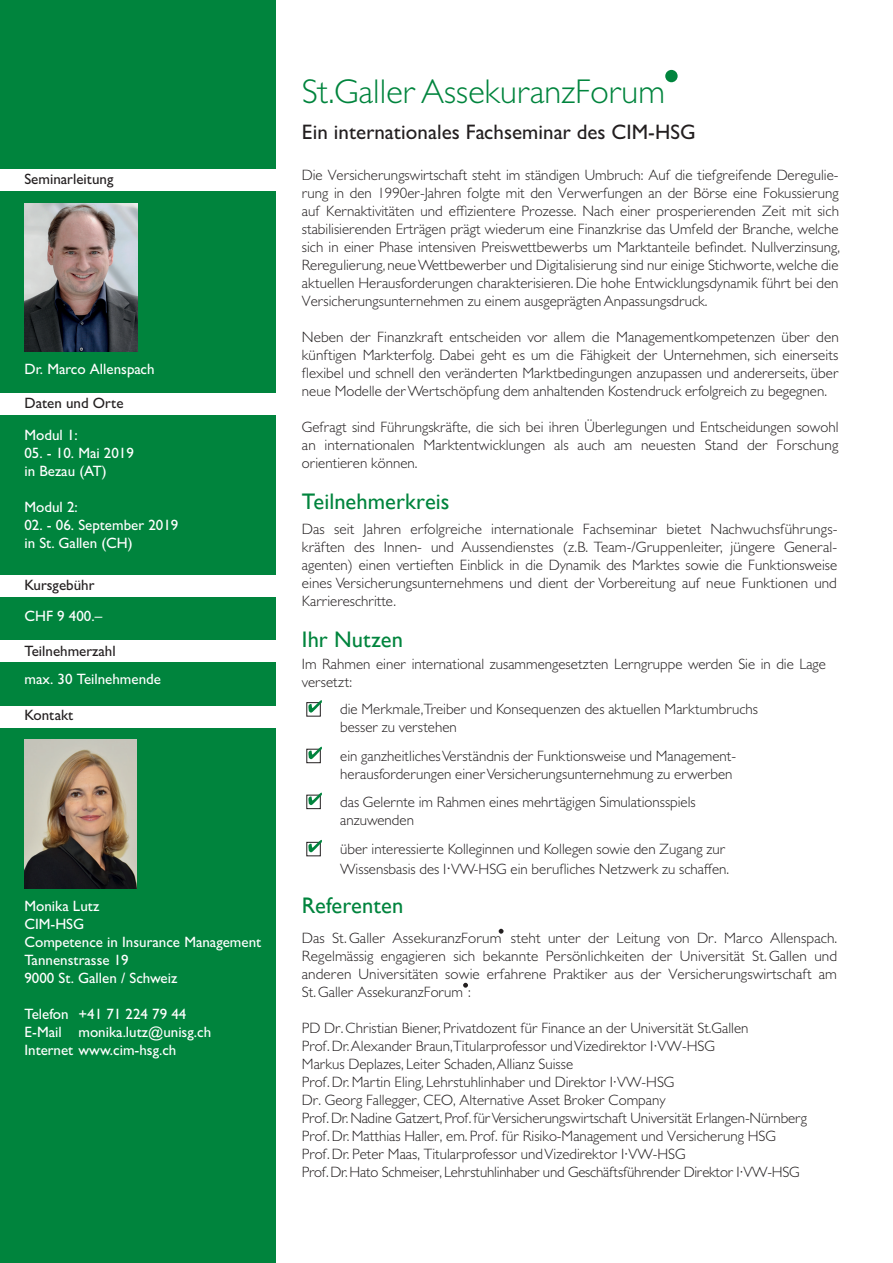
<style>
.page{position:relative;width:893px;height:1263px;background:#fff}
.page>*{position:absolute;margin:0;border:0;box-sizing:border-box;transform-origin:0 0}
.t1{font:300 34.5px "Gill Sans MT Pro";color:#00843d}
.t2{font:22.5px "Gill Sans";letter-spacing:.005em;color:#00843d}
.t3{font:500 21px "Gill Sans MT Pro";color:#231f20}
.t4{font:300 15px/18px "Gill Sans MT Pro";color:#231f20}
.t5{font:500 15px/18px "Gill Sans MT Pro";color:#fff}
.t6{font:500 15px "Gill Sans MT Pro";color:#231f20}
.s1{font-size:16.5px}
</style>
<div class="page">
<div style="left:0;top:0;width:275px;height:1263px;background:#00843d"></div>
<div style="left:0;top:169px;width:284px;height:21px;background:#fff"></div>
<div style="left:0;top:393px;width:284px;height:22px;background:#fff"></div>
<div style="left:0;top:640px;width:284px;height:21px;background:#fff"></div>
<div style="left:0;top:706px;width:284px;height:21px;background:#fff"></div>
<div style="left:0;top:575px;width:284px;height:21px;background:#fff"></div>
<div style="left:665px;top:70px;width:13px;height:12px;background:#00843d;border-radius:50%"></div>
<img style="left:24px;top:740px;width:112px;height:149px">
<svg style="left:499px;top:929px;width:5px;height:5px"></svg>
<svg style="left:463px;top:983px;width:5px;height:5px"></svg>
<img style="left:24px;top:203px;width:113px;height:149px">
<svg style="left:308px;top:700px;width:14px;height:13px"></svg>
<div style="left:306px;top:749px;width:15px;height:14px;border:1px solid #231f20"></div>
<svg style="left:308px;top:747px;width:14px;height:12px"></svg>
<div style="left:306px;top:795px;width:15px;height:14px;border:1px solid #231f20"></div>
<svg style="left:308px;top:793px;width:14px;height:12px"></svg>
<svg style="left:308px;top:840px;width:14px;height:12px"></svg>
<p class="t6" style="left:24px;top:170px;width:90px">Seminarleitung</p>
<p class="t5" style="left:24px;top:360px;width:132px">Dr. Marco Allenspach</p>
<p class="t6" style="left:24px;top:394px;width:101px">Daten und Orte</p>
<p class="t5" style="left:24px;top:426px;width:55px">Modul 1:</p>
<p class="t5" style="left:24px;top:444px;width:111px">05. - 10. Mai 2019 in Bezau (AT)</p>
<p class="t5" style="left:24px;top:498px;width:55px">Modul 2:</p>
<p class="t5" style="left:24px;top:516px;width:155px">02. - 06. September 2019 in St. Gallen (CH)</p>
<p class="t6" style="left:24px;top:576px;width:72px">Kursgebühr</p>
<p class="t5" style="left:24px;top:607px;width:79px">CHF 9 400.–</p>
<p class="t6" style="left:24px;top:642px;width:93px">Teilnehmerzahl</p>
<p class="t5" style="left:24px;top:670px;width:138px">max. 30 Teilnehmende</p>
<p class="t6" style="left:24px;top:706px;width:51px">Kontakt</p>
<p class="t5" style="left:24px;top:897px;width:238px">Monika Lutz<br>CIM-HSG<br>Competence in Insurance Management<br>Tannenstrasse 19<br>9000 St. Gallen / Schweiz</p>
<p class="t5" style="left:24px;top:1005px;width:188px">Telefon +41 71 224 79 44<br>E-Mail monika.lutz@unisg.ch<br>Internet www.cim-hsg.ch</p>
<h1 class="t1" style="left:302px;top:71px;width:365px">St.Galler AssekuranzForum</h1>
<h3 class="t3" style="left:302px;top:120px;width:395px">Ein internationales Fachseminar des CIM-HSG</h3>
<p class="t4" style="left:302px;top:166px;width:540px;text-align:justify">Die Versicherungswirtschaft steht im ständigen Umbruch: Auf die tiefgreifende Deregulie&shy;rung in den 1990er-Jahren folgte mit den Verwerfungen an der Börse eine Fokussierung auf Kernaktivitäten und effizientere Prozesse. Nach einer prosperierenden Zeit mit sich stabilisierenden Erträgen prägt wiederum eine Finanzkrise das Umfeld der Branche, welche sich in einer Phase intensiven Preiswettbewerbs um Marktanteile befindet. Nullverzinsung, Reregulierung, neue Wettbewerber und Digitalisierung sind nur einige Stichworte, welche die aktuellen Herausforderungen charakterisieren. Die hohe Entwicklungsdynamik führt bei den Versicherungsunternehmen zu einem ausgeprägten Anpassungsdruck.</p>
<p class="t4" style="left:302px;top:328px;width:538px;text-align:justify">Neben der Finanzkraft entscheiden vor allem die Managementkompetenzen über den künftigen Markterfolg. Dabei geht es um die Fähigkeit der Unternehmen, sich einerseits flexibel und schnell den veränderten Marktbedingungen anzupassen und andererseits, über neue Modelle der Wertschöpfung dem anhaltenden Kostendruck erfolgreich zu begegnen.</p>
<p class="t4" style="left:302px;top:418px;width:538px;text-align:justify">Gefragt sind Führungskräfte, die sich bei ihren Überlegungen und Entscheidungen sowohl an internationalen Marktentwicklungen als auch am neuesten Stand der Forschung orientieren können.</p>
<h2 class="t2" style="left:302px;top:488px;width:149px">Teilnehmerkreis</h2>
<p class="t4" style="left:302px;top:520px;width:537px;text-align:justify">Das seit Jahren erfolgreiche internationale Fachseminar bietet Nachwuchsführungs&shy;kräften des Innen- und Aussendienstes (z.B. Team-/Gruppenleiter, jüngere General&shy;agenten) einen vertieften Einblick in die Dynamik des Marktes sowie die Funktionsweise eines Versicherungsunternehmens und dient der Vorbereitung auf neue Funktionen und Karriereschritte.</p>
<h2 class="t2" style="left:302px;top:626px;width:103px">Ihr Nutzen</h2>
<p class="t4" style="left:302px;top:655px;width:526px">Im Rahmen einer international zusammengesetzten Lerngruppe werden Sie in die Lage versetzt:</p>
<p class="t4" style="left:340px;top:700px;width:419px">die Merkmale,Treiber und Konsequenzen des aktuellen Marktumbruchs besser zu verstehen</p>
<p class="t4" style="left:340px;top:746px;width:397px">ein ganzheitliches Verständnis der Funktionsweise und Management&shy;herausforderungen einer Versicherungsunternehmung zu erwerben</p>
<p class="t4" style="left:340px;top:793px;width:357px">das Gelernte im Rahmen eines mehrtägigen Simulationsspiels anzuwenden</p>
<p class="t4" style="left:340px;top:839px;width:391px;line-height:19.8px">über interessierte Kolleginnen und Kollegen sowie den Zugang zur<br>Wissensbasis des I<span class="s1">∙</span>VW-HSG ein berufliches Netzwerk zu schaffen.</p>
<h2 class="t2" style="left:302px;top:892px;width:103px">Referenten</h2>
<p class="t4" style="left:302px;top:928px;width:537px;text-align:justify">Das St. Galler AssekuranzForum steht unter der Leitung von Dr. Marco Allenspach.<br>Regelmässig engagieren sich bekannte Persönlichkeiten der Universität St. Gallen und anderen Universitäten sowie erfahrene Praktiker aus der Versicherungswirtschaft am St. Galler AssekuranzForum :</p>
<p class="t4" style="left:302px;top:1018px;width:507px">PD Dr. Christian Biener, Privatdozent für Finance an der Universität St.Gallen<br>Prof. Dr. Alexander Braun,Titularprofessor und Vizedirektor I∙VW-HSG<br>Markus Deplazes, Leiter Schaden, Allianz Suisse<br>Prof. Dr. Martin Eling, Lehrstuhlinhaber und Direktor I∙VW-HSG<br>Dr. Georg Fallegger, CEO, Alternative Asset Broker Company<br>Prof. Dr. Nadine Gatzert, Prof. für Versicherungswirtschaft Universität Erlangen-Nürnberg Prof. Dr. Matthias Haller, em. Prof. für Risiko-Management und Versicherung HSG Prof. Dr. Peter Maas, Titularprofessor und Vizedirektor I∙VW-HSG<br>Prof. Dr. Hato Schmeiser, Lehrstuhlinhaber und Geschäftsführender Direktor I∙VW-HSG</p>
</div>
